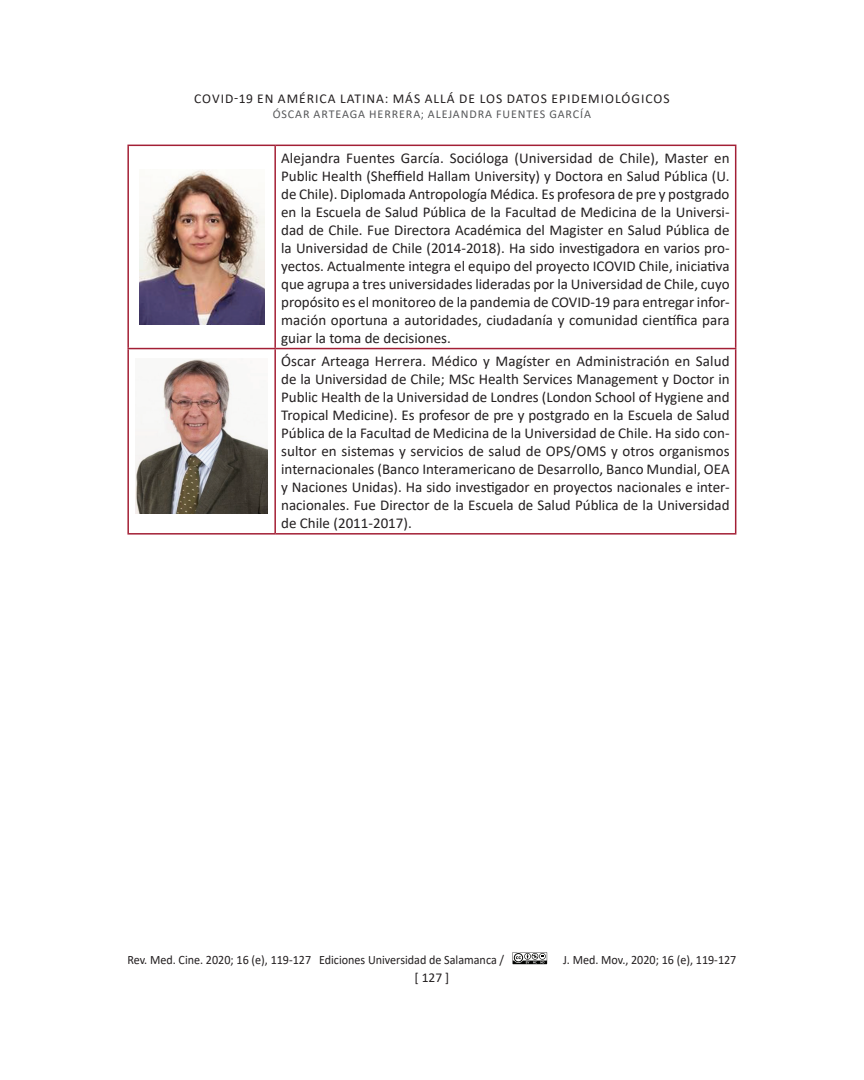
<style>
.page{position:relative;width:864px;height:1080px;background:#fff}
.page>*{position:absolute;margin:0;border:0;box-sizing:border-box;transform-origin:0 0}
.author{font:15px/18px "Calibri";color:#231f20;text-align:justify}
.t1{font:13.5px "Calibri";letter-spacing:.075em;color:#231f20}
.t2{font:12.75px "Calibri";color:#231f20;scale:.95 1}
.t3{font:12px "Calibri";letter-spacing:.075em;color:#57585a}
</style>
<div class="page">
<svg style="left:513px;top:952px;width:34px;height:12px"></svg>
<hr style="left:127px;top:146px;width:2px;height:202px;background:#a31f35">
<hr style="left:127px;top:349px;width:2px;height:184px;background:#a31f35">
<hr style="left:127px;top:145px;width:148px;height:1px;background:#a31f35">
<hr style="left:127px;top:348px;width:148px;height:1px;background:#a31f35">
<hr style="left:127px;top:533px;width:148px;height:2px;background:#a31f35">
<hr style="left:274px;top:146px;width:2px;height:202px;background:#a31f35">
<hr style="left:274px;top:349px;width:2px;height:184px;background:#a31f35">
<hr style="left:275px;top:145px;width:461px;height:1px;background:#a31f35">
<hr style="left:735px;top:146px;width:1px;height:202px;background:#a31f35">
<hr style="left:735px;top:349px;width:1px;height:184px;background:#a31f35">
<hr style="left:275px;top:348px;width:461px;height:1px;background:#a31f35">
<hr style="left:275px;top:533px;width:461px;height:2px;background:#a31f35">
<img style="left:139px;top:170px;width:125px;height:155px">
<img style="left:136px;top:359px;width:131px;height:155px">
<p class="t1" style="left:194px;top:89px;width:477px">COVID-19 EN AMÉRICA LATINA: MÁS ALLÁ DE LOS DATOS EPIDEMIOLÓGICOS</p>
<p class="t3" style="left:273px;top:105px;width:320px">ÓSCAR ARTEAGA HERRERA; ALEJANDRA FUENTES GARCÍA</p>
<p class="author" style="left:281px;top:148px;width:450px">Alejandra Fuentes García. Socióloga (Universidad de Chile), Master en Public Health (Sheffield Hallam University) y Doctora en Salud Pública (U. de Chile). Diplomada Antropología Médica. Es profesora de pre y postgrado en la Escuela de Salud Pública de la Facultad de Medicina de la Universi&shy;dad de Chile. Fue Directora Académica del Magister en Salud Pública de la Universidad de Chile (2014-2018). Ha sido investigadora en varios pro&shy;yectos. Actualmente integra el equipo del proyecto ICOVID Chile, iniciativa que agrupa a tres universidades lideradas por la Universidad de Chile, cuyo propósito es el monitoreo de la pandemia de COVID-19 para entregar infor&shy;mación oportuna a autoridades, ciudadanía y comunidad científica para guiar la toma de decisiones.</p>
<p class="author" style="left:281px;top:351px;width:450px">Óscar Arteaga Herrera. Médico y Magíster en Administración en Salud de la Universidad de Chile; MSc Health Services Management y Doctor in Public Health de la Universidad de Londres (London School of Hygiene and Tropical Medicine). Es profesor de pre y postgrado en la Escuela de Salud Pública de la Facultad de Medicina de la Universidad de Chile. Ha sido con&shy;sultor en sistemas y servicios de salud de OPS/OMS y otros organismos internacionales (Banco Interamericano de Desarrollo, Banco Mundial, OEA y Naciones Unidas). Ha sido investigador en proyectos nacionales e inter&shy;nacionales. Fue Director de la Escuela de Salud Pública de la Universidad de Chile (2011-2017).</p>
<p class="t2" style="left:127px;top:951px;width:398px">Rev. Med. Cine. 2020; 16 (e), 119-127 Ediciones Universidad de Salamanca /</p>
<p class="t2" style="left:563px;top:951px;width:184px">J. Med. Mov., 2020; 16 (e), 119-127</p>
<p class="t1" style="left:414px;top:968px;width:36px">[ 127 ]</p>
</div>
